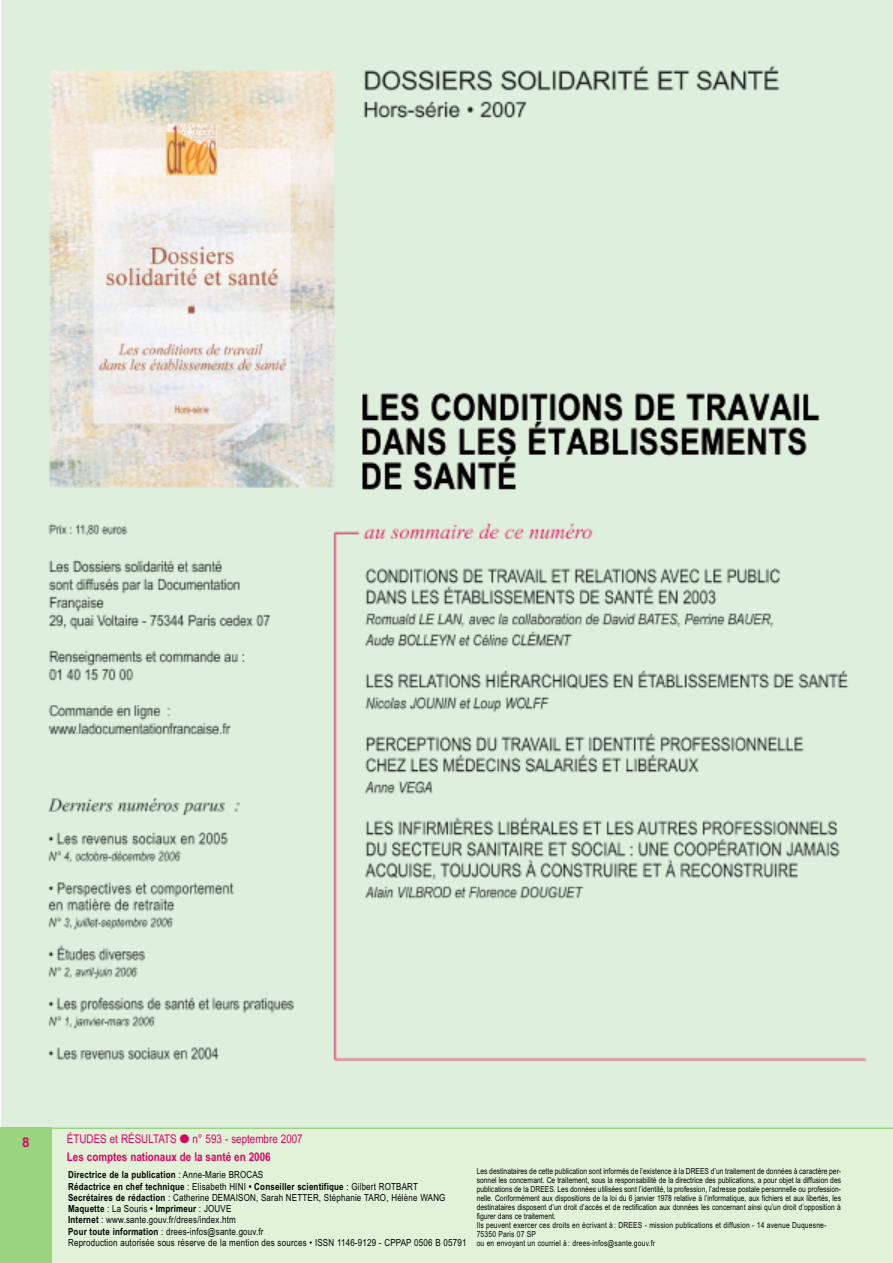
<style>
.page{position:relative;width:893px;height:1263px;background:#fff}
.page>*{position:absolute;margin:0;border:0;box-sizing:border-box;transform-origin:0 0}
.t1{font:700 13.5px "Arial";color:#dc0363}
.t2{font:12px/18px "Arial Narrow";color:#dc0363}
.t3{font:9.75px/11.2px "Arial Narrow";letter-spacing:.02em;color:#000}
.t4{font:8.25px/9px "Arial Narrow";color:#000}
.s1{font-family:"Monotype Sorts"}
.s2{font-weight:700}
</style>
<div class="page">
<img style="left:1px;top:0;width:892px;height:1127px">
<div style="left:48px;top:1129px;width:845px;height:134px;background:#e1f2d9"></div>
<div style="left:0;top:1127px;width:51px;height:136px;background:#9ad47f"></div>
<hr style="left:36px;top:1127px;width:857px;height:2px;background:#9ad47f">
<h1 class="t1" style="left:22px;top:1134px;width:9px">8</h1>
<h2 class="t2" style="left:67px;top:1130px;width:237px">ÉTUDES et RÉSULTATS <span class="s1">●</span> n° 593 - septembre 2007<br><span class="s2">Les comptes nationaux de la santé en 2006</span></h2>
<p class="t3" style="left:68px;top:1169px;width:400px"><span class="s2">Directrice de la publication</span> : Anne-Marie BROCAS<br><span class="s2">Rédactrice en chef technique</span> : Elisabeth HINI <span class="s2">• Conseiller scientifique</span> : Gilbert ROTBART<br><span class="s2">Secrétaires de rédaction</span> : Catherine DEMAISON, Sarah NETTER, Stéphanie TARO, Hélène WANG <span class="s2">Maquette</span> : La Souris <span class="s2">• Imprimeur</span> : JOUVE<br><span class="s2">Internet</span> : www.sante.gouv.fr/drees/index.htm<br><span class="s2">Pour toute information</span> : drees-infos@sante.gouv.fr<br>Reproduction autorisée sous réserve de la mention des sources • ISSN 1146-9129 - CPPAP 0506 B 05791</p>
<p class="t4" style="left:477px;top:1167px;width:366px">Les destinataires de cette publication sont informés de l’existence à la DREES d’un traitement de données à caractère per&shy;sonnel les concernant. Ce traitement, sous la responsabilité de la directrice des publications, a pour objet la diffusion des publications de la DREES. Les données utilisées sont l’identité, la profession, l’adresse postale personnelle ou profession&shy;nelle. Conformément aux dispositions de la loi du 6 janvier 1978 relative à l’informatique, aux fichiers et aux libertés, les destinataires disposent d’un droit d’accès et de rectification aux données les concernant ainsi qu’un droit d’opposition à figurer dans ce traitement.<br>Ils peuvent exercer ces droits en écrivant à : DREES - mission publications et diffusion - 14 avenue Duquesne-75350 Paris 07 SP<br>ou en envoyant un courriel à : drees-infos@sante.gouv.fr</p>
</div>
